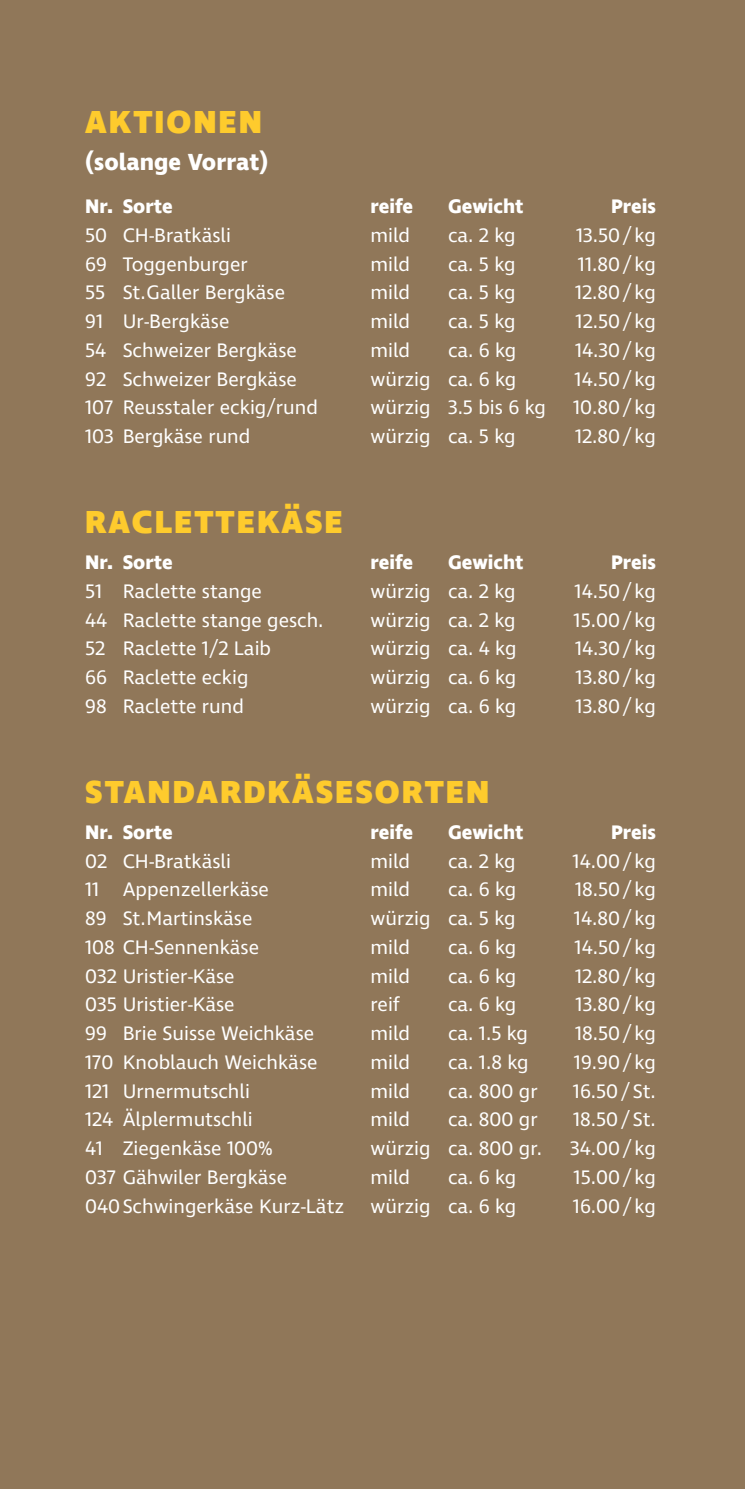
<style>
.page{position:relative;width:745px;height:1489px;background:#fff}
.page>*{position:absolute;margin:0;border:0;box-sizing:border-box;transform-origin:0 0}
.t1{font:800 32.5px "Ingra";letter-spacing:.06em;color:#fecb2d}
.t2{font:700 23.75px "Ingra";color:#fff}
.t3{font:20px "Ingra";color:#fff}
.t4{font:700 20px "Ingra";color:#fff}
</style>
<div class="page">
<div style="left:0;top:0;width:744px;height:1488px;background:#907759"></div>
<h1 class="t1" style="left:85px;top:101px;width:178px">AKTIONEN</h1>
<p class="t2" style="left:85px;top:147px;width:185px">(solange Vorrat)</p>
<p class="t4" style="left:85px;top:194px;width:89px">Nr. Sorte</p>
<p class="t4" style="left:370px;top:194px;width:44px">reife</p>
<p class="t4" style="left:448px;top:194px;width:77px">Gewicht</p>
<p class="t4" style="left:610px;top:194px;width:46px">Preis</p>
<p class="t3" style="left:85px;top:223px;width:147px">50 CH-Bratkäsli</p>
<p class="t3" style="left:370px;top:223px;width:41px">mild</p>
<p class="t3" style="left:448px;top:223px;width:69px">ca. 2 kg</p>
<p class="t3" style="left:575px;top:223px;width:81px">13.50/kg</p>
<p class="t3" style="left:85px;top:251px;width:164px">69 Toggenburger</p>
<p class="t3" style="left:370px;top:251px;width:41px">mild</p>
<p class="t3" style="left:448px;top:251px;width:69px">ca. 5 kg</p>
<p class="t3" style="left:577px;top:251px;width:79px">11.80/kg</p>
<p class="t3" style="left:85px;top:280px;width:201px">55 St.Galler Bergkäse</p>
<p class="t3" style="left:370px;top:280px;width:41px">mild</p>
<p class="t3" style="left:448px;top:280px;width:69px">ca. 5 kg</p>
<p class="t3" style="left:574px;top:280px;width:82px">12.80/kg</p>
<p class="t3" style="left:85px;top:309px;width:146px">91 Ur-Bergkäse</p>
<p class="t3" style="left:370px;top:309px;width:41px">mild</p>
<p class="t3" style="left:448px;top:309px;width:69px">ca. 5 kg</p>
<p class="t3" style="left:575px;top:309px;width:82px">12.50/kg</p>
<p class="t3" style="left:85px;top:338px;width:213px">54 Schweizer Bergkäse</p>
<p class="t3" style="left:370px;top:338px;width:41px">mild</p>
<p class="t3" style="left:448px;top:338px;width:70px">ca. 6 kg</p>
<p class="t3" style="left:574px;top:338px;width:82px">14.30/kg</p>
<p class="t3" style="left:85px;top:366px;width:213px">92 Schweizer Bergkäse</p>
<p class="t3" style="left:370px;top:366px;width:147px">würzig ca. 6 kg</p>
<p class="t3" style="left:574px;top:366px;width:83px">14.50/kg</p>
<p class="t3" style="left:85px;top:395px;width:234px">107 Reusstaler eckig/rund</p>
<p class="t3" style="left:370px;top:395px;width:177px">würzig 3.5 bis 6 kg</p>
<p class="t3" style="left:572px;top:395px;width:84px">10.80/kg</p>
<p class="t3" style="left:85px;top:424px;width:167px">103 Bergkäse rund</p>
<p class="t3" style="left:370px;top:424px;width:146px">würzig ca. 5 kg</p>
<p class="t3" style="left:574px;top:424px;width:82px">12.80/kg</p>
<h1 class="t1" style="left:85px;top:501px;width:259px">RACLETTEKÄSE</h1>
<p class="t4" style="left:85px;top:549px;width:89px">Nr. Sorte</p>
<p class="t4" style="left:370px;top:549px;width:44px">reife</p>
<p class="t4" style="left:448px;top:549px;width:77px">Gewicht</p>
<p class="t4" style="left:610px;top:549px;width:46px">Preis</p>
<p class="t3" style="left:85px;top:578px;width:178px">51 Raclette stange</p>
<p class="t3" style="left:370px;top:578px;width:146px">würzig ca. 2 kg</p>
<p class="t3" style="left:574px;top:578px;width:83px">14.50/kg</p>
<p class="t3" style="left:85px;top:607px;width:240px">44 Raclette stange gesch.</p>
<p class="t3" style="left:370px;top:607px;width:146px">würzig ca. 2 kg</p>
<p class="t3" style="left:573px;top:607px;width:84px">15.00/kg</p>
<p class="t3" style="left:85px;top:636px;width:187px">52 Raclette 1/2 Laib</p>
<p class="t3" style="left:370px;top:636px;width:147px">würzig ca. 4 kg</p>
<p class="t3" style="left:574px;top:636px;width:82px">14.30/kg</p>
<p class="t3" style="left:85px;top:665px;width:165px">66 Raclette eckig</p>
<p class="t3" style="left:370px;top:665px;width:147px">würzig ca. 6 kg</p>
<p class="t3" style="left:575px;top:665px;width:82px">13.80/kg</p>
<p class="t3" style="left:85px;top:693px;width:160px">98 Raclette rund</p>
<p class="t3" style="left:370px;top:693px;width:147px">würzig ca. 6 kg</p>
<p class="t3" style="left:575px;top:693px;width:82px">13.80/kg</p>
<h1 class="t1" style="left:85px;top:771px;width:405px">STANDARDKÄSESORTEN</h1>
<p class="t4" style="left:85px;top:819px;width:89px">Nr. Sorte</p>
<p class="t4" style="left:370px;top:819px;width:44px">reife</p>
<p class="t4" style="left:448px;top:819px;width:77px">Gewicht</p>
<p class="t4" style="left:610px;top:819px;width:46px">Preis</p>
<p class="t3" style="left:85px;top:848px;width:147px">02 CH-Bratkäsli</p>
<p class="t3" style="left:370px;top:848px;width:41px">mild</p>
<p class="t3" style="left:448px;top:848px;width:69px">ca. 2 kg</p>
<p class="t3" style="left:572px;top:848px;width:85px">14.00/kg</p>
<p class="t3" style="left:85px;top:877px;width:185px">11 Appenzellerkäse</p>
<p class="t3" style="left:370px;top:877px;width:41px">mild</p>
<p class="t3" style="left:448px;top:877px;width:70px">ca. 6 kg</p>
<p class="t3" style="left:574px;top:877px;width:82px">18.50/kg</p>
<p class="t3" style="left:85px;top:905px;width:169px">89 St.Martinskäse</p>
<p class="t3" style="left:370px;top:905px;width:146px">würzig ca. 5 kg</p>
<p class="t3" style="left:573px;top:905px;width:83px">14.80/kg</p>
<p class="t3" style="left:85px;top:934px;width:175px">108 CH-Sennenkäse</p>
<p class="t3" style="left:370px;top:934px;width:41px">mild</p>
<p class="t3" style="left:448px;top:934px;width:70px">ca. 6 kg</p>
<p class="t3" style="left:574px;top:934px;width:83px">14.50/kg</p>
<p class="t3" style="left:85px;top:963px;width:151px">032 Uristier-Käse</p>
<p class="t3" style="left:370px;top:963px;width:41px">mild</p>
<p class="t3" style="left:448px;top:963px;width:70px">ca. 6 kg</p>
<p class="t3" style="left:574px;top:963px;width:82px">12.80/kg</p>
<p class="t3" style="left:85px;top:992px;width:151px">035 Uristier-Käse</p>
<p class="t3" style="left:370px;top:992px;width:31px">reif</p>
<p class="t3" style="left:448px;top:992px;width:70px">ca. 6 kg</p>
<p class="t3" style="left:575px;top:992px;width:82px">13.80/kg</p>
<p class="t3" style="left:85px;top:1020px;width:230px">99 Brie Suisse Weichkäse</p>
<p class="t3" style="left:370px;top:1020px;width:41px">mild</p>
<p class="t3" style="left:448px;top:1020px;width:81px">ca. 1.5 kg</p>
<p class="t3" style="left:574px;top:1020px;width:82px">18.50/kg</p>
<p class="t3" style="left:85px;top:1049px;width:234px">170 Knoblauch Weichkäse</p>
<p class="t3" style="left:370px;top:1049px;width:41px">mild</p>
<p class="t3" style="left:448px;top:1049px;width:82px">ca. 1.8 kg</p>
<p class="t3" style="left:573px;top:1049px;width:83px">19.90/kg</p>
<p class="t3" style="left:85px;top:1078px;width:166px">121 Urnermutschli</p>
<p class="t3" style="left:370px;top:1078px;width:41px">mild</p>
<p class="t3" style="left:448px;top:1078px;width:91px">ca. 800 gr</p>
<p class="t3" style="left:572px;top:1078px;width:84px">16.50/ St.</p>
<p class="t3" style="left:85px;top:1107px;width:169px">124 Älplermutschli</p>
<p class="t3" style="left:370px;top:1107px;width:41px">mild</p>
<p class="t3" style="left:448px;top:1107px;width:91px">ca. 800 gr</p>
<p class="t3" style="left:572px;top:1107px;width:84px">18.50/ St.</p>
<p class="t3" style="left:85px;top:1135px;width:189px">41 Ziegenkäse 100%</p>
<p class="t3" style="left:370px;top:1135px;width:173px">würzig ca. 800 gr.</p>
<p class="t3" style="left:570px;top:1135px;width:87px">34.00/kg</p>
<p class="t3" style="left:85px;top:1164px;width:203px">037 Gähwiler Bergkäse</p>
<p class="t3" style="left:370px;top:1164px;width:41px">mild</p>
<p class="t3" style="left:448px;top:1164px;width:70px">ca. 6 kg</p>
<p class="t3" style="left:573px;top:1164px;width:84px">15.00/kg</p>
<p class="t3" style="left:85px;top:1193px;width:260px">040Schwingerkäse Kurz-Lätz</p>
<p class="t3" style="left:370px;top:1193px;width:147px">würzig ca. 6 kg</p>
<p class="t3" style="left:572px;top:1193px;width:84px">16.00/kg</p>
</div>
